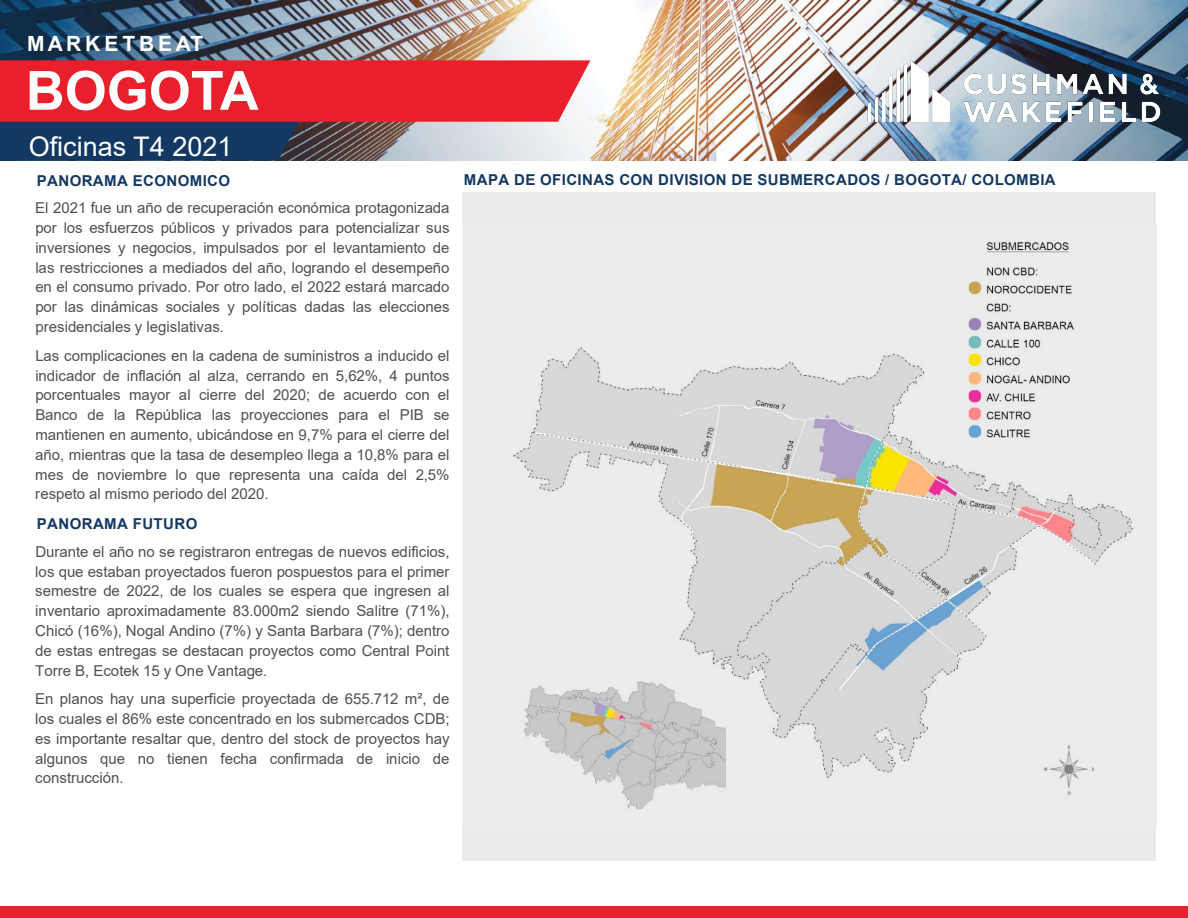
<style>
.page{position:relative;width:1188px;height:918px;background:#fff}
.page>*{position:absolute;margin:0;border:0;box-sizing:border-box;transform-origin:0 0}
.t1{font:700 54px "Arial";color:#fff}
.t2{font:27px "Arial";color:#fff}
.t3{font:700 21px "Arial";letter-spacing:.18em;color:#fff}
.t4{font:15px/19.8px "Arial";letter-spacing:-.005em;color:#4f5050;text-align:justify}
.t5{font:700 15px "Arial";letter-spacing:.025em;color:#133963}
</style>
<div class="page">
<img style="left:0;top:0;width:1188px;height:160px">
<svg style="left:0;top:60px;width:590px;height:101px"></svg>
<img style="left:828px;top:34px;width:360px;height:127px">
<div style="left:0;top:907px;width:1188px;height:11px;background:#e91f2c"></div>
<div style="left:462px;top:192px;width:694px;height:669px;background:#ebebeb"></div>
<img style="left:513px;top:242px;width:620px;height:568px">
<h3 class="t3" style="left:27px;top:29px;width:178px">MARKETBEAT</h3>
<h2 class="t1" style="left:26px;top:53px;width:235px">BOGOTA</h2>
<p class="t2" style="left:29px;top:128px;width:205px">Oficinas T4 2021</p>
<p class="t5" style="left:37px;top:170px;width:195px">PANORAMA ECONOMICO</p>
<p class="t5" style="left:464px;top:170px;width:593px">MAPA DE OFICINAS CON DIVISION DE SUBMERCADOS / BOGOTA/ COLOMBIA</p>
<p class="t4" style="left:35px;top:198px;width:416px">El 2021 fue un año de recuperación económica protagonizada por los esfuerzos públicos y privados para potencializar sus inversiones y negocios, impulsados por el levantamiento de las restricciones a mediados del año, logrando el desempeño en el consumo privado. Por otro lado, el 2022 estará marcado por las dinámicas sociales y políticas dadas las elecciones presidenciales y legislativas.</p>
<p class="t4" style="left:35px;top:346px;width:416px">Las complicaciones en la cadena de suministros a inducido el indicador de inflación al alza, cerrando en 5,62%, 4 puntos porcentuales mayor al cierre del 2020; de acuerdo con el Banco de la República las proyecciones para el PIB se mantienen en aumento, ubicándose en 9,7% para el cierre del año, mientras que la tasa de desempleo llega a 10,8% para el mes de noviembre lo que representa una caída del 2,5% respeto al mismo periodo del 2020.</p>
<p class="t5" style="left:37px;top:514px;width:162px">PANORAMA FUTURO</p>
<p class="t4" style="left:35px;top:541px;width:416px">Durante el año no se registraron entregas de nuevos edificios, los que estaban proyectados fueron pospuestos para el primer semestre de 2022, de los cuales se espera que ingresen al inventario aproximadamente 83.000m2 siendo Salitre (71%), Chicó (16%), Nogal Andino (7%) y Santa Barbara (7%); dentro de estas entregas se destacan proyectos como Central Point Torre B, Ecotek 15 y One Vantage.</p>
<p class="t4" style="left:35px;top:689px;width:416px">En planos hay una superficie proyectada de 655.712 m², de los cuales el 86% este concentrado en los submercados CDB; es importante resaltar que, dentro del stock de proyectos hay algunos que no tienen fecha confirmada de inicio de construcción.</p>
</div>
